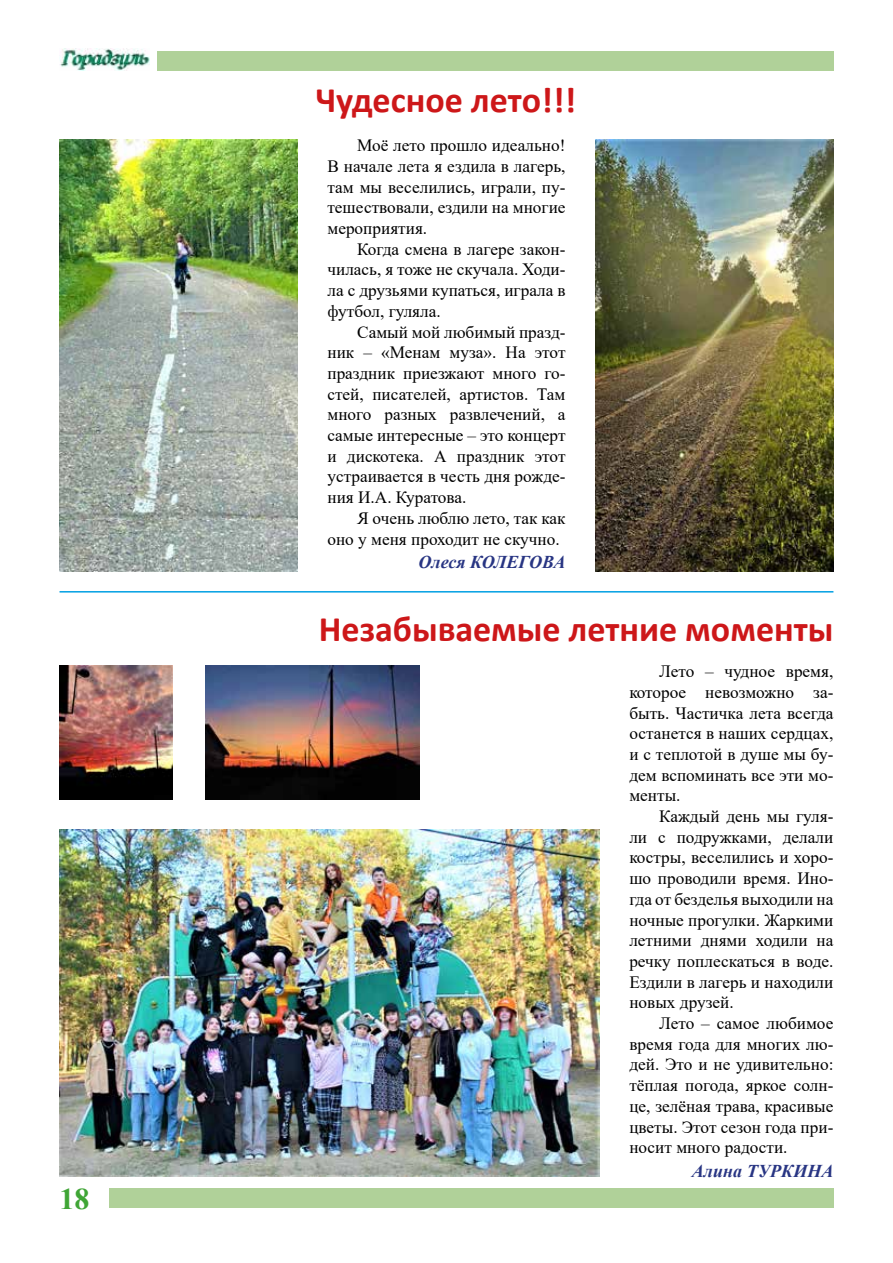
<style>
.page{position:relative;width:893px;height:1263px;background:#fff}
.page>*{position:absolute;margin:0;border:0;box-sizing:border-box;transform-origin:0 0}
.t1{font:700 36px "Calibri";color:#cd1719}
.t2{font:700 30px "Times New Roman";color:#3fa535}
.t3{font:italic 700 18px "Times New Roman";color:#283583}
.t4{font:17.25px/20.7px "Times New Roman";color:#000;text-align:justify}
</style>
<div class="page">
<img style="left:60px;top:49px;width:90px;height:21px">
<div style="left:157px;top:51px;width:676px;height:20px;background:#b0d199"></div>
<div style="left:109px;top:1188px;width:724px;height:20px;background:#b0d199"></div>
<img style="left:60px;top:139px;width:238px;height:432px">
<img style="left:595px;top:139px;width:238px;height:432px">
<hr style="left:60px;top:591px;width:773px;height:1px;background:#009fe3">
<img style="left:60px;top:829px;width:540px;height:347px">
<img style="left:206px;top:665px;width:213px;height:134px">
<img style="left:60px;top:665px;width:113px;height:134px">
<h2 class="t2" style="left:60px;top:1177px;width:31px">18</h2>
<h1 class="t1" style="left:316px;top:75px;width:262px">Чудесное лето!!!</h1>
<p class="t4" style="left:327px;top:135px;width:240px;text-indent:30px">Моё лето прошло идеально!<br>В начале лета я ездила в лагерь, там мы веселились, играли, пу&shy;тешествовали, ездили на многие мероприятия.</p>
<p class="t4" style="left:327px;top:238px;width:240px;text-indent:30px">Когда смена в лагере закон&shy;чилась, я тоже не скучала. Ходи&shy;ла с друзьями купаться, играла в футбол, гуляла.</p>
<p class="t4" style="left:327px;top:321px;width:240px;text-indent:30px">Самый мой любимый празд&shy;ник – «Менам муза». На этот праздник приезжают много го&shy;стей, писателей, артистов. Там много разных развлечений, а самые интересные – это концерт и дискотека. А праздник этот устраивается в честь дня рожде&shy;ния И.А. Куратова.</p>
<p class="t4" style="left:327px;top:507px;width:240px;text-indent:30px">Я очень люблю лето, так как оно у меня проходит не скучно.</p>
<p class="t3" style="left:419px;top:550px;width:148px">Олеся КОЛЕГОВА</p>
<h1 class="t1" style="left:319px;top:603px;width:516px">Незабываемые летние моменты</h1>
<p class="t4" style="left:629px;top:660px;width:206px;text-indent:30px">Лето – чудное время, которое невозможно за&shy;быть. Частичка лета всегда останется в наших сердцах, и с теплотой в душе мы бу&shy;дем вспоминать все эти мо&shy;менты.</p>
<p class="t4" style="left:629px;top:805px;width:206px;text-indent:30px">Каждый день мы гуля&shy;ли с подружками, делали костры, веселились и хоро&shy;шо проводили время. Ино&shy;гда от безделья выходили на ночные прогулки. Жаркими летними днями ходили на речку поплескаться в воде.<br>Ездили в лагерь и находили новых друзей.</p>
<p class="t4" style="left:629px;top:1012px;width:206px;text-indent:30px">Лето – самое любимое время года для многих лю&shy;дей. Это и не удивительно: тёплая погода, яркое солн&shy;це, зелёная трава, красивые цветы. Этот сезон года при&shy;носит много радости.</p>
<p class="t3" style="left:692px;top:1158px;width:143px">Алина ТУРКИНА</p>
</div>
